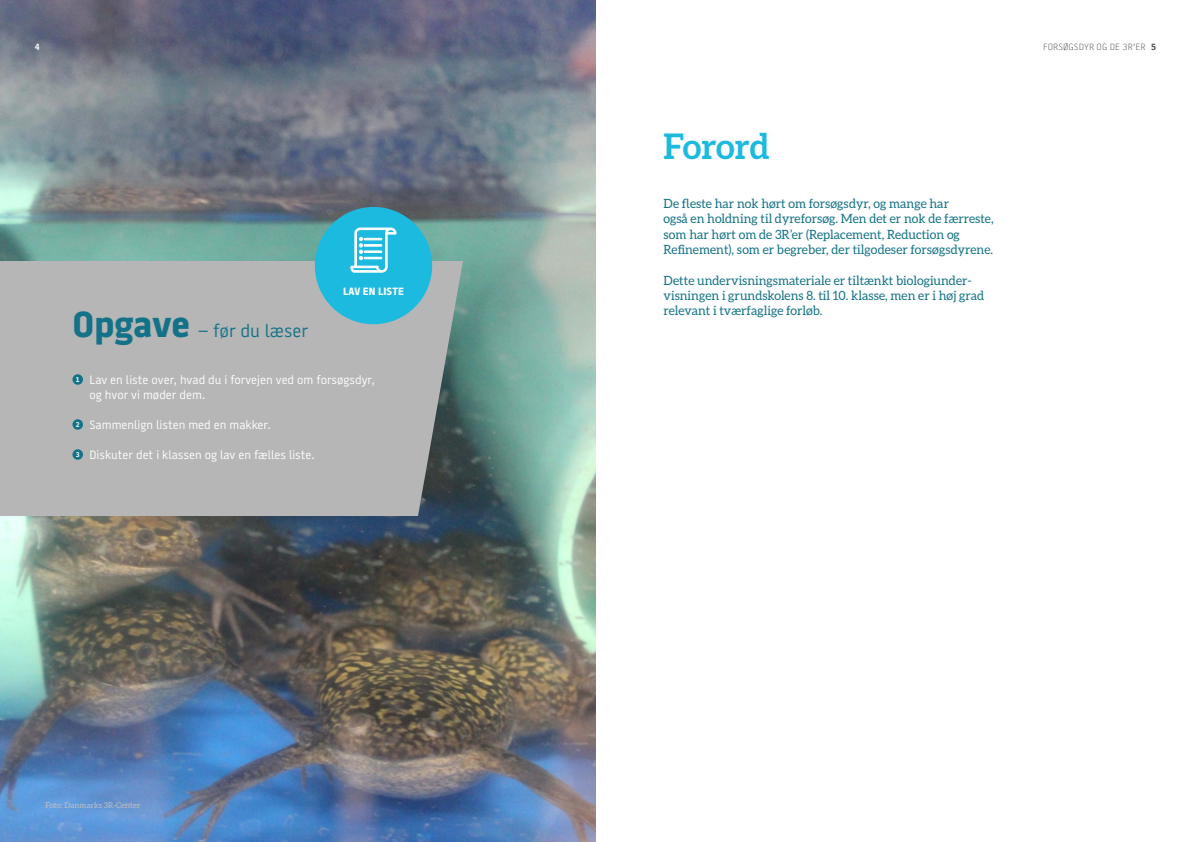
<style>
.page{position:relative;width:1191px;height:842px;background:#fff}
.page>*{position:absolute;margin:0;border:0;box-sizing:border-box;transform-origin:0 0}
.Rubrik_36{font:700 35.3px "Aleo";color:#1dbadf}
.Rubrik_36-2{font:18px "Battersea";color:#137287}
.Manchet{font:12.7px/15.3px "Aleo";color:#137287}
.Quizz{font:12px/15px "Battersea";color:#fff}
.t1{font:800 10.5px "Battersea";letter-spacing:.01em;color:#fff}
.t2{font:100 9px "Battersea";letter-spacing:.01em;color:#4a4a49}
.t3{font:700 9px "Battersea";color:#fff}
.t4{font:8px "Aleo";color:#c0bdc0}
.Brødtekst_grå{font:700 7px "Battersea";color:#fff}
.s1{font-weight:800;font-size:36px}
.s2{font-weight:700}
</style>
<div class="page">
<img style="left:0;top:0;width:595px;height:842px">
<div style="left:0;top:261px;width:463px;height:255px;background:#b6b6b6"></div>
<div style="left:72px;top:374px;width:11px;height:11px;background:#137287;border-radius:50%"></div>
<div style="left:72px;top:419px;width:11px;height:11px;background:#137287;border-radius:50%"></div>
<div style="left:72px;top:449px;width:11px;height:11px;background:#137287;border-radius:50%"></div>
<div style="left:315px;top:207px;width:117px;height:117px;background:#1dbadf;border-radius:50%"></div>
<svg style="left:351px;top:228px;width:45px;height:44px"></svg>
<p class="t3" style="left:35px;top:41px;width:6px">4</p>
<p class="t1" style="left:343px;top:284px;width:62px">LAV EN LISTE</p>
<h1 class="Rubrik_36-2" style="left:72px;top:319px;width:237px"><span class="s1">Opgave</span> – før du læser</h1>
<p class="Brødtekst_grå" style="left:76px;top:375px;width:5px">1</p>
<p class="Quizz" style="left:89px;top:372px;width:287px">Lav en liste over, hvad du i forvejen ved om forsøgsdyr, og hvor vi møder dem.</p>
<p class="Brødtekst_grå" style="left:76px;top:420px;width:5px">2</p>
<p class="Quizz" style="left:89px;top:417px;width:183px">Sammenlign listen med en makker.</p>
<p class="Brødtekst_grå" style="left:76px;top:450px;width:5px">3</p>
<p class="Quizz" style="left:89px;top:447px;width:227px">Diskuter det i klassen og lav en fælles liste.</p>
<p class="t4" style="left:45px;top:801px;width:97px">Foto: Danmarks 3R-Center</p>
<h1 class="Rubrik_36" style="left:663px;top:126px;width:108px">Forord</h1>
<p class="Manchet" style="left:663px;top:196px;width:331px">De fleste har nok hørt om forsøgsdyr, og mange har<br>også en holdning til dyreforsøg. Men det er nok de færreste, som har hørt om de 3R’er (Replacement, Reduction og Refinement), som er begreber, der tilgodeser forsøgsdyrene.</p>
<p class="Manchet" style="left:663px;top:272px;width:310px">Dette undervisningsmateriale er tiltænkt biologiunder-</p>
<p class="Manchet" style="left:663px;top:287px;width:322px">visningen i grundskolens 8. til 10. klasse, men er i høj grad relevant i tværfaglige forløb.</p>
<p class="t2" style="left:1043px;top:41px;width:115px">FORSØGSDYR OG DE 3R’ER <span class="s2">5</span></p>
</div>
